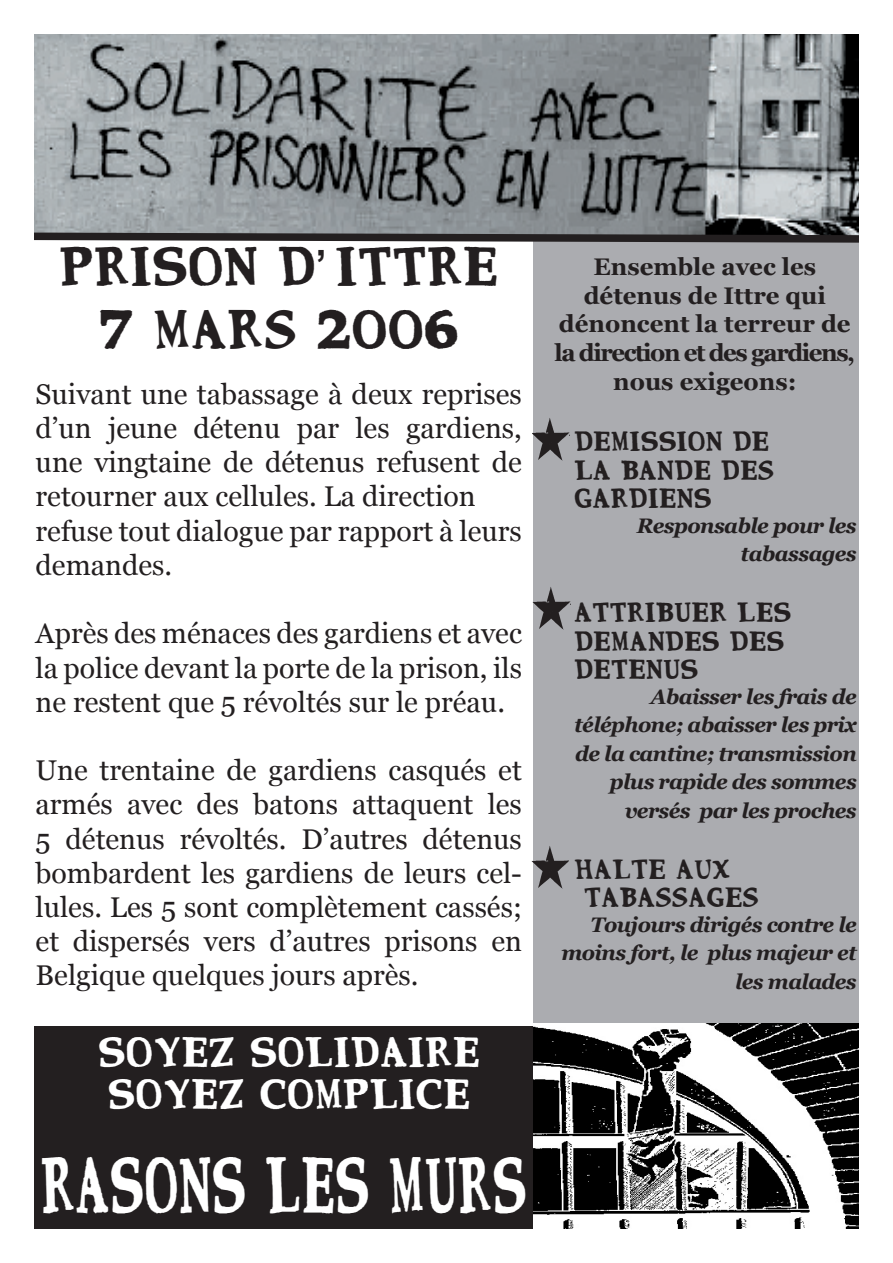
<style>
.page{position:relative;width:893px;height:1263px;background:#fff}
.page>*{position:absolute;margin:0;border:0;box-sizing:border-box;transform-origin:0 0}
.t1{font:56.25px "CMON NEAR";color:#fff;scale:.67 1}
.t2{font:39px/63px "CMON NEAR";color:#231f20;text-align:center}
.t3{font:30px/42px "CMON NEAR";color:#fff;text-align:center}
.t4{font:28.5px/34.2px "Georgia";color:#231f20;text-align:justify}
.t5{font:700 24px/28.7px "Georgia";color:#231f20;text-align:center}
.t6{font:italic 700 21px/28.5px "Georgia";letter-spacing:-.03em;color:#231f20;text-align:right}
.t7{font:19.5px/28.5px "CMON NEAR";color:#231f20}
.s1{font-family:"Arial";font-weight:700}
</style>
<div class="page">
<div style="left:534px;top:213px;width:325px;height:836px;background:#abacb0"></div>
<div style="left:34px;top:1026px;width:825px;height:203px;background:#231f20"></div>
<img style="left:34px;top:34px;width:825px;height:195px">
<svg style="left:34px;top:229px;width:825px;height:17px"></svg>
<img style="left:534px;top:1023px;width:325px;height:206px">
<img style="left:532px;top:417px;width:37px;height:43px">
<img style="left:533px;top:586px;width:37px;height:43px">
<img style="left:531px;top:845px;width:38px;height:43px">
<h2 class="t2" style="left:59px;top:235px;width:441px">PRISON D<span class="s1">’</span> ITTRE<br>7 MARS 2006</h2>
<p class="t4" style="left:36px;top:377px;width:488px;text-align:left">Suivant une tabassage à deux reprises d’un jeune détenu par les gardiens, une vingtaine de détenus refusent de retourner aux cellules. La direction refuse tout dialogue par rapport à leurs demandes.</p>
<p class="t4" style="left:36px;top:616px;width:488px">Après des ménaces des gardiens et avec la police devant la porte de la prison, ils ne restent que 5 révoltés sur le préau.</p>
<p class="t4" style="left:36px;top:753px;width:488px">Une trentaine de gardiens casqués et armés avec des batons attaquent les 5 détenus révoltés. D’autres détenus bombardent les gardiens de leurs cel&shy;lules. Les 5 sont complètement cassés; et dispersés vers d’autres prisons en Belgique quelques jours après.</p>
<p class="t3" style="left:98px;top:1030px;width:383px">SOYEZ SOLIDAIRE<br>SOYEZ COMPLICE</p>
<h1 class="t1" style="left:40px;top:1156px;width:727px">RASONS LES MURS</h1>
<p class="t5" style="left:555px;top:253px;width:302px">Ensemble avec les détenus de Ittre qui dénoncent la terreur de la direction et des gardiens, nous exigeons:</p>
<p class="t7" style="left:574px;top:427px;width:202px">DEMISSION DE<br>LA BANDE DES<br>GARDIENS</p>
<p class="t6" style="left:637px;top:511px;width:222px">Responsable pour les tabassages</p>
<p class="t7" style="left:574px;top:598px;width:219px">ATTRIBUER LES<br>DEMANDES DES<br>DETENUS</p>
<p class="t6" style="left:574px;top:682px;width:284px">Abaisser les frais de téléphone; abaisser les prix de la cantine; transmission plus rapide des sommes versés par les proches</p>
<p class="t7" style="left:584px;top:854px;width:176px;text-indent:-10px">HALTE AUX<br>TABASSAGES</p>
<p class="t6" style="left:561px;top:910px;width:297px">Toujours dirigés contre le moins fort, le plus majeur et les malades</p>
</div>
